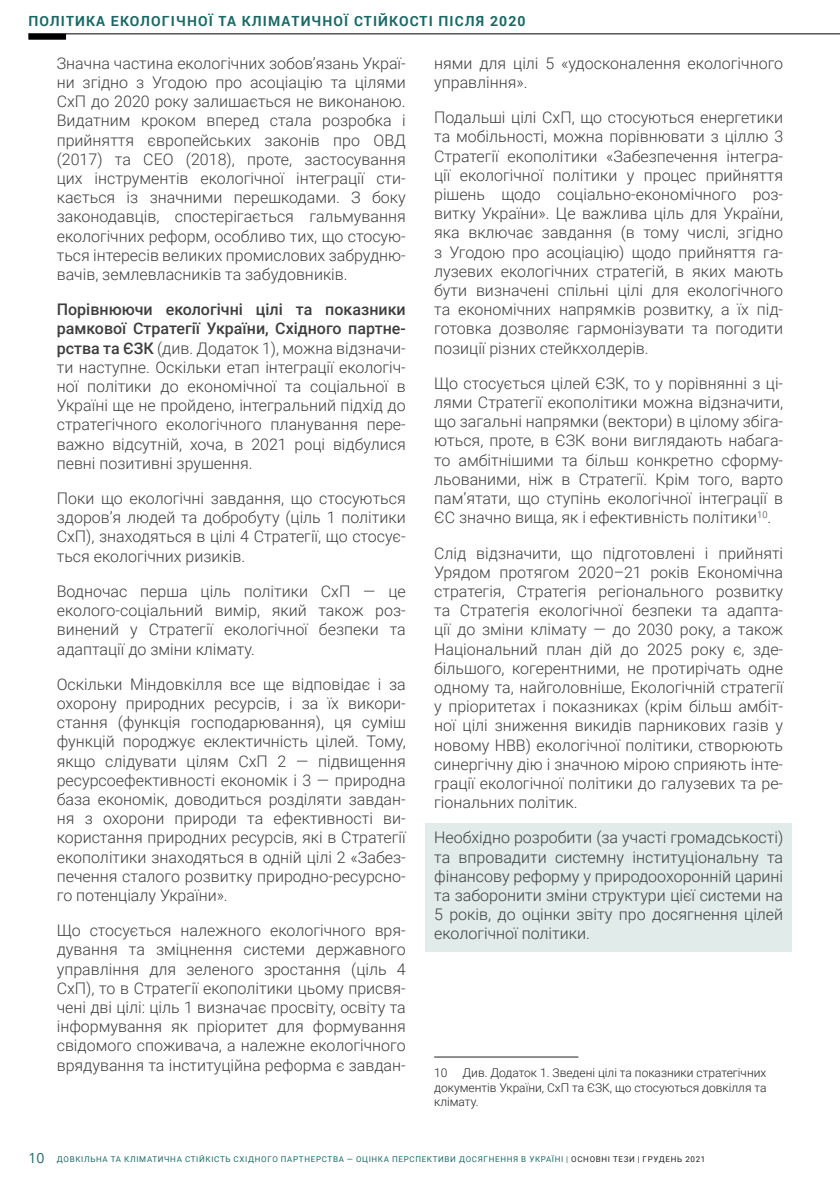
<style>
.page{position:relative;width:840px;height:1191px;background:#fff}
.page>*{position:absolute;margin:0;border:0;box-sizing:border-box;transform-origin:0 0}
.t1{font:300 16px/19.2px "Roboto";color:#3e3e3f;text-align:justify}
.t2{font:700 14px "Roboto";letter-spacing:.08em;color:#1a6966}
.t3{font:300 12px/14.4px "Roboto";color:#231f20;text-align:justify}
.t4{font:8px "Roboto";letter-spacing:.085em;color:#1a6966}
.s1{font-weight:500}
.s2{font-family:"Open Sans";font-size:14px;color:#1c6766}
.s3{color:#231f20}
</style>
<div class="page">
<hr style="left:28px;top:34px;width:811px;height:1px;background:#000001">
<div style="left:28px;top:34px;width:38px;height:6px;background:#000001"></div>
<div style="left:425px;top:823px;width:366px;height:128px;background:#e0ebea"></div>
<hr style="left:434px;top:1056px;width:144px;height:1px;background:#231f20">
<p class="t2" style="left:28px;top:11px;width:498px">ПОЛІТИКА ЕКОЛОГІЧНОЇ ТА КЛІМАТИЧНОЇ СТІЙКОСТІ ПІСЛЯ 2020</p>
<p class="t1" style="left:57px;top:53px;width:350px">Значна частина екологічних зобов’язань Украї&shy;ни згідно з Угодою про асоціацію та цілями СхП до 2020 року залишається не виконаною.<br>Видатним кроком вперед стала розробка і прийняття європейських законів про ОВД (2017) та СЕО (2018), проте, застосування цих інструментів екологічної інтеграції сти&shy;кається із значними перешкодами. З боку законодавців, спостерігається гальмування екологічних реформ, особливо тих, що стосую&shy;ться інтересів великих промислових забрудню&shy;вачів, землевласників та забудовників.</p>
<p class="t1" style="left:57px;top:299px;width:350px"><span class="s1">Порівнюючи екологічні цілі та показники рамкової Стратегії України, Східного партне&shy;рства та ЄЗК</span> (див. Додаток 1), можна відзначи&shy;ти наступне. Оскільки етап інтеграції екологіч&shy;ної політики до економічної та соціальної в Україні ще не пройдено, інтегральний підхід до стратегічного екологічного планування пере&shy;важно відсутній, хоча, в 2021 році відбулися певні позитивні зрушення.</p>
<p class="t1" style="left:57px;top:488px;width:350px">Поки що екологічні завдання, що стосуються здоров’я людей та добробуту (ціль 1 політики СхП), знаходяться в цілі 4 Стратегії, що стосує&shy;ться екологічних ризиків.</p>
<p class="t1" style="left:57px;top:581px;width:350px">Водночас перша ціль політики СхП — це еколого-соціальний вимір, який також роз&shy;винений у Стратегії екологічної безпеки та адаптації до зміни клімату.</p>
<p class="t1" style="left:57px;top:674px;width:350px">Оскільки Міндовкілля все ще відповідає і за охорону природних ресурсів, і за їх викори&shy;стання (функція господарювання), ця суміш функцій породжує еклектичність цілей. Тому, якщо слідувати цілям СхП 2 — підвищення ресурсоефективності економік і 3 — природна база економік, доводиться розділяти завдан&shy;ня з охорони природи та ефективності ви&shy;користання природних ресурсів, які в Стратегії екополітики знаходяться в одній цілі 2 «Забез&shy;печення сталого розвитку природно-ресурсно&shy;го потенціалу України».</p>
<p class="t1" style="left:57px;top:920px;width:350px">Що стосується належного екологічного вря&shy;дування та зміцнення системи державного управління для зеленого зростання (ціль 4<br>СхП), то в Стратегії екополітики цьому присвя&shy;чені дві цілі: ціль 1 визначає просвіту, освіту та інформування як пріоритет для формування свідомого споживача, а належне екологічного врядування та інституційна реформа є завдан-</p>
<p class="t1" style="left:434px;top:53px;width:350px">нями для цілі 5 «удосконалення екологічного управління».</p>
<p class="t1" style="left:434px;top:107px;width:350px">Подальші цілі СхП, що стосуються енергетики та мобільності, можна порівнювати з ціллю 3<br>Стратегії екополітики «Забезпечення інтегра&shy;ції екологічної політики у процес прийняття рішень щодо соціально-економічного роз&shy;витку України». Це важлива ціль для України, яка включає завдання (в тому числі, згідно з Угодою про асоціацію) щодо прийняття га&shy;лузевих екологічних стратегій, в яких мають бути визначені спільні цілі для екологічного та економічних напрямків розвитку, а їх під&shy;готовка дозволяє гармонізувати та погодити позиції різних стейкхолдерів.</p>
<p class="t1" style="left:434px;top:373px;width:350px">Що стосується цілей ЄЗК, то у порівнянні з ці&shy;лями Стратегії екополітики можна відзначити, що загальні напрямки (вектори) в цілому збіга&shy;ються, проте, в ЄЗК вони виглядають набага&shy;то амбітнішими та більш конкретно сформу&shy;льованими, ніж в Стратегії. Крім того, варто пам’ятати, що ступінь екологічної інтеграції в ЄС значно вища, як і ефективність політики<sup>10</sup>.</p>
<p class="t1" style="left:434px;top:542px;width:350px">Слід відзначити, що підготовлені і прийняті Урядом протягом 2020–21 років Економічна стратегія, Стратегія регіонального розвитку та Стратегія екологічної безпеки та адапта&shy;ції до зміни клімату — до 2030 року, а також Національний план дій до 2025 року є, зде&shy;більшого, когерентними, не протирічать одне одному та, найголовніше, Екологічній стратегії у пріоритетах і показниках (крім більш амбіт&shy;ної цілі зниження викидів парникових газів у новому НВВ) екологічної політики, створюють синергічну дію і значною мірою сприяють інте&shy;грації екологічної політики до галузевих та ре&shy;гіональних політик.</p>
<p class="t1" style="left:434px;top:827px;width:350px">Необхідно розробити (за участі громадськості) та впровадити системну інституціональну та фінансову реформу у природоохоронній царині та заборонити зміни структури цієї системи на 5 років, до оцінки звіту про досягнення цілей екологічної політики.</p>
<p class="t3" style="left:434px;top:1065px;width:333px;text-indent:28px">Див. Додаток 1. Зведені цілі та показники стратегічних документів України, СхП та ЄЗК, що стосуються довкілля та клімату.</p>
<p class="t3" style="left:434px;top:1065px;width:15px">10</p>
<p class="t4" style="left:28px;top:1153px;width:678px"><span class="s2">10</span> ДОВКІЛЬНА ТА КЛІМАТИЧНА СТІЙКІСТЬ СХІДНОГО ПАРТНЕРСТВА — ОЦІНКА ПЕРСПЕКТИВИ ДОСЯГНЕННЯ В УКРАЇНІ | <span class="s3">ОСНОВНІ ТЕЗИ | ГРУДЕНЬ 2021</span></p>
</div>
